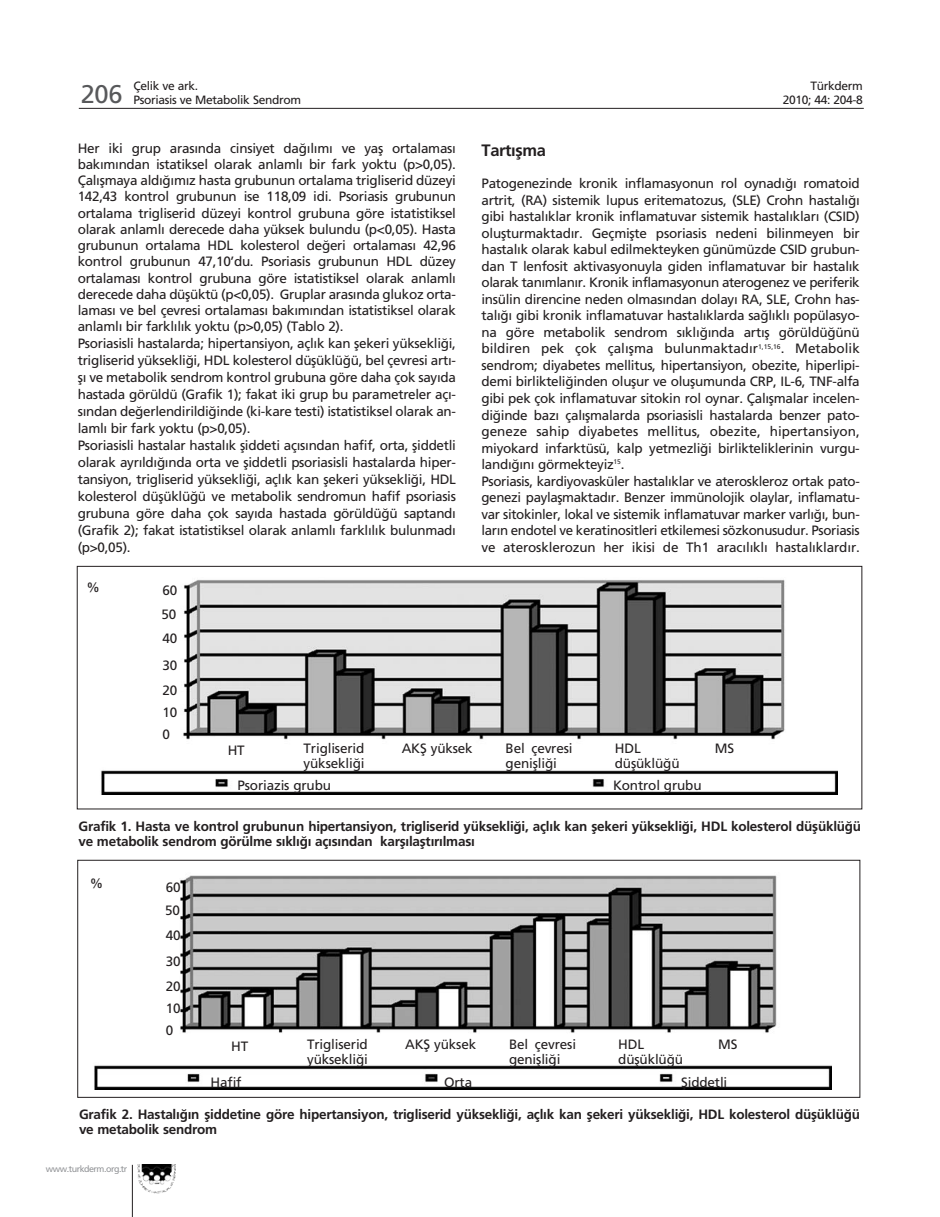
<style>
.page{position:relative;width:940px;height:1217px;background:#fff}
.page>*{position:absolute;margin:0;border:0;box-sizing:border-box;transform-origin:0 0}
.t1{font:25.5px "Frutiger";color:#58595b}
.t2{font:700 16.5px "Frutiger";letter-spacing:-.02em;color:#231f20}
.t3{font:13.5px/16.6px "Frutiger";letter-spacing:-.02em;color:#231f20}
.t4{font:700 13.5px/15px "Frutiger";letter-spacing:-.015em;color:#231f20}
.t5{font:12px/13.5px "Frutiger";letter-spacing:-.03em;color:#231f20}
.t6{font:9px "Frutiger";letter-spacing:-.055em;color:#939598}
</style>
<div class="page">
<hr style="left:79px;top:108px;width:785px;height:1px;background:#231f20">
<img style="left:137px;top:1164px;width:39px;height:29px">
<hr style="left:132px;top:1164px;width:1px;height:52px;background:#231f20">
<img style="left:101px;top:579px;width:736px;height:215px">
<div style="left:77px;top:566px;width:785px;height:243px;border:1px solid #231f20"></div>
<img style="left:94px;top:875px;width:737px;height:214px">
<div style="left:77px;top:859px;width:783px;height:238px;border:1px solid #231f20"></div>
<p class="t5" style="left:134px;top:80px;width:169px">Çelik ve ark.<br>Psoriasis ve Metabolik Sendrom</p>
<p class="t5" style="left:810px;top:80px;width:54px">Türkderm</p>
<h1 class="t1" style="left:81px;top:83px;width:43px">206</h1>
<p class="t5" style="left:783px;top:94px;width:82px">2010; 44: 204-8</p>
<p class="t3" style="left:78px;top:141px;width:380px">Her iki grup aras›nda cinsiyet da¤›l›m› ve yafl ortalamas› bak›m›ndan istatiksel olarak anlaml› bir fark yoktu (p&gt;0,05).<br>Çal›flmaya ald›¤›m›z hasta grubunun ortalama trigliserid düzeyi 142,43 kontrol grubunun ise 118,09 idi. Psoriasis grubunun ortalama trigliserid düzeyi kontrol grubuna göre istatistiksel olarak anlaml› derecede daha yüksek bulundu (p&lt;0,05). Hasta grubunun ortalama HDL kolesterol de¤eri ortalamas› 42,96 kontrol grubunun 47,10’du. Psoriasis grubunun HDL düzey ortalamas› kontrol grubuna göre istatistiksel olarak anlaml› derecede daha düflüktü (p&lt;0,05). Gruplar aras›nda glukoz orta&shy;lamas› ve bel çevresi ortalamas› bak›m›ndan istatistiksel olarak anlaml› bir farkl›l›k yoktu (p&gt;0,05) (Tablo 2).<br>Psoriasisli hastalarda; hipertansiyon, açl›k kan flekeri yüksekli¤i, trigliserid yüksekli¤i, HDL kolesterol düflüklü¤ü, bel çevresi art›- fl› ve metabolik sendrom kontrol grubuna göre daha çok say›da hastada görüldü (Grafik 1); fakat iki grup bu parametreler aç›- s›ndan de¤erlendirildi¤inde (ki-kare testi) istatistiksel olarak an&shy;laml› bir fark yoktu (p&gt;0,05).<br>Psoriasisli hastalar hastal›k fliddeti aç›s›ndan hafif, orta, fliddetli olarak ayr›ld›¤›nda orta ve fliddetli psoriasisli hastalarda hiper&shy;tansiyon, trigliserid yüksekli¤i, açl›k kan flekeri yüksekli¤i, HDL kolesterol düflüklü¤ü ve metabolik sendromun hafif psoriasis grubuna göre daha çok say›da hastada görüldü¤ü saptand› (Grafik 2); fakat istatistiksel olarak anlaml› farkl›l›k bulunmad› (p&gt;0,05).</p>
<p class="t2" style="left:481px;top:143px;width:66px">Tart›flma</p>
<p class="t3" style="left:481px;top:176px;width:380px">Patogenezinde kronik inflamasyonun rol oynad›¤› romatoid artrit, (RA) sistemik lupus eritematozus, (SLE) Crohn hastal›¤› gibi hastal›klar kronik inflamatuvar sistemik hastal›klar› (CSID) oluflturmaktad›r. Geçmiflte psoriasis nedeni bilinmeyen bir hastal›k olarak kabul edilmekteyken günümüzde CSID grubun&shy;dan T lenfosit aktivasyonuyla giden inflamatuvar bir hastal›k olarak tan›mlan›r. Kronik inflamasyonun aterogenez ve periferik insülin direncine neden olmas›ndan dolay› RA, SLE, Crohn has&shy;tal›¤› gibi kronik inflamatuvar hastal›klarda sa¤l›kl› popülasyo&shy;na göre metabolik sendrom s›kl›¤›nda art›fl görüldü¤ünü bildiren pek çok çal›flma bulunmaktad›r<sup>1,15,16</sup>. Metabolik sendrom; diyabetes mellitus, hipertansiyon, obezite, hiperlipi&shy;demi birlikteli¤inden oluflur ve oluflumunda CRP, IL-6, TNF-alfa gibi pek çok inflamatuvar sitokin rol oynar. Çal›flmalar incelen&shy;di¤inde baz› çal›flmalarda psoriasisli hastalarda benzer pato&shy;geneze sahip diyabetes mellitus, obezite, hipertansiyon, miyokard infarktüsü, kalp yetmezli¤i birlikteliklerinin vurgu&shy;land›¤›n› görmekteyiz<sup>15</sup>.<br>Psoriasis, kardiyovasküler hastal›klar ve ateroskleroz ortak pato&shy;genezi paylaflmaktad›r. Benzer immünolojik olaylar, inflamatu&shy;var sitokinler, lokal ve sistemik inflamatuvar marker varl›¤›, bun&shy;lar›n endotel ve keratinositleri etkilemesi sözkonusudur. Psoriasis ve aterosklerozun her ikisi de Th1 arac›l›kl› hastal›klard›r.</p>
<p class="t3" style="left:86px;top:580px;width:15px">%</p>
<p class="t3" style="left:162px;top:579px;width:17px;line-height:24px;text-align:justify">60<br>50<br>40</p>
<p class="t3" style="left:162px;top:653px;width:16px;line-height:25.3px">30<br>20</p>
<p class="t3" style="left:162px;top:702px;width:16px;line-height:22px">10<br>0</p>
<p class="t3" style="left:304px;top:742px;width:62px;line-height:15px">Trigliserid yüksekli¤i</p>
<p class="t3" style="left:402px;top:741px;width:73px">AKfi yüksek</p>
<p class="t3" style="left:505px;top:742px;width:68px;line-height:15px">Bel çevresi geniflli¤i</p>
<p class="t3" style="left:615px;top:742px;width:66px;line-height:15px">HDL düflüklü¤ü</p>
<p class="t3" style="left:715px;top:741px;width:21px">MS</p>
<p class="t3" style="left:228px;top:742px;width:19px">HT</p>
<p class="t3" style="left:237px;top:778px;width:95px">Psoriazis grubu</p>
<p class="t3" style="left:613px;top:778px;width:90px">Kontrol grubu</p>
<p class="t4" style="left:79px;top:819px;width:784px">Grafik 1. Hasta ve kontrol grubunun hipertansiyon, trigliserid yüksekli¤i, açl›k kan flekeri yüksekli¤i, HDL kolesterol düflüklü¤ü ve metabolik sendrom görülme s›kl›¤› aç›s›ndan karfl›laflt›r›lmas›</p>
<p class="t3" style="left:90px;top:876px;width:15px">%</p>
<p class="t3" style="left:165px;top:875px;width:17px;line-height:24px;text-align:justify">60<br>50<br>40</p>
<p class="t3" style="left:166px;top:949px;width:16px;line-height:25.3px">30<br>20</p>
<p class="t3" style="left:166px;top:998px;width:16px;line-height:22px">10<br>0</p>
<p class="t3" style="left:307px;top:1038px;width:62px;line-height:15px">Trigliserid yüksekli¤i</p>
<p class="t3" style="left:405px;top:1037px;width:73px">AKfi yüksek</p>
<p class="t3" style="left:509px;top:1038px;width:68px;line-height:15px">Bel çevresi geniflli¤i</p>
<p class="t3" style="left:618px;top:1038px;width:66px;line-height:15px">HDL düflüklü¤ü</p>
<p class="t3" style="left:718px;top:1037px;width:21px">MS</p>
<p class="t3" style="left:231px;top:1038px;width:19px">HT</p>
<p class="t3" style="left:211px;top:1074px;width:32px">Hafif</p>
<p class="t3" style="left:681px;top:1074px;width:48px">fiiddetli</p>
<p class="t3" style="left:444px;top:1074px;width:30px">Orta</p>
<p class="t4" style="left:79px;top:1107px;width:782px">Grafik 2. Hastal›¤›n fliddetine göre hipertansiyon, trigliserid yüksekli¤i, açl›k kan flekeri yüksekli¤i, HDL kolesterol düflüklü¤ü ve metabolik sendrom</p>
<p class="t6" style="left:46px;top:1164px;width:83px">www.turkderm.org.tr</p>
</div>
